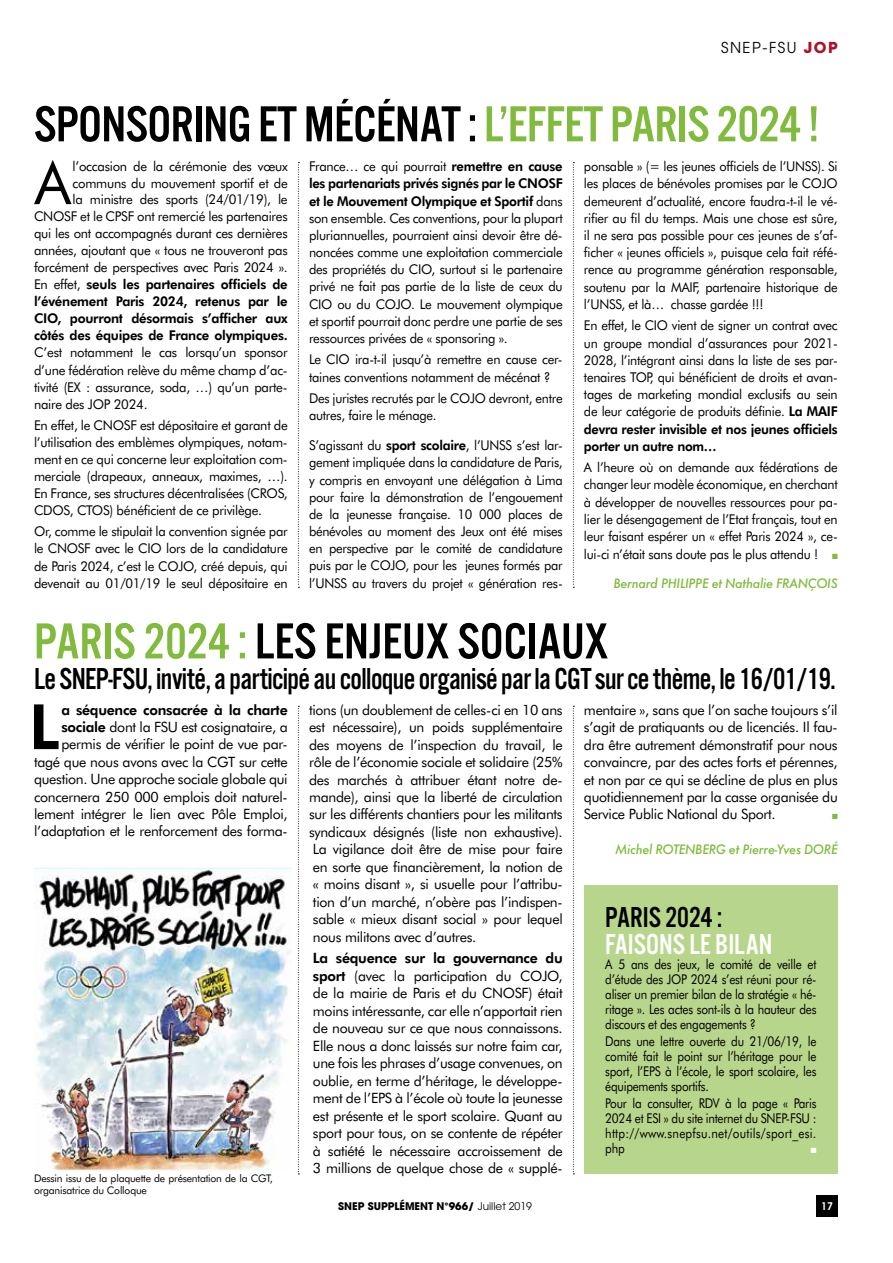
<style>
.page{position:relative;width:893px;height:1263px;background:#fff}
.page>*{position:absolute;margin:0;border:0;box-sizing:border-box;transform-origin:0 0}
.t1{font:800 62.55px "Futura BT";color:#000}
.t2{font:59.7px "Futura BT";color:#000}
.t3{font:52.5px "Alternate Gothic Std No 3";letter-spacing:-.01em;color:#000}
.t4{font:31.5px "Alternate Gothic Std No 3";letter-spacing:-.02em;color:#000;scale:.95 1}
.t5{font:30px "Alternate Gothic Std No 3";color:#fff;scale:.96 1}
.t6{font:30px "Alternate Gothic Std No 3";color:#000;scale:.96 1}
.t7{font:15px "Avant Garde";letter-spacing:.1em;color:#000}
.t8{font:14.25px/17.4px "Futura BT";letter-spacing:-.02em;color:#000;text-align:justify}
.t9{font:italic 500 14.25px "Futura T";letter-spacing:-.02em;color:#80bb3d}
.t10{font:13.5px/17.2px "Futura BT";letter-spacing:-.02em;color:#000;text-align:justify;scale:.95 1}
.t11{font:13.5px/17px "Futura BT";letter-spacing:-.02em;color:#000;text-align:justify}
.t12{font:13.5px/17.2px "Futura BT";letter-spacing:-.02em;color:#000;text-align:justify;scale:.96 1}
.t13{font:13.5px/15px "Futura BT";letter-spacing:-.02em;color:#000;text-align:justify;scale:.87 1}
.t14{font:10.5px/12px "Futura BT";letter-spacing:-.02em;color:#000}
.t15{font:700 10.5px "Avant Garde";color:#000}
.t16{font:600 10.5px "Avant Garde";color:#fff}
.t17{font:7.5px "Zapf Dingbats ITC";color:#80bb3d}
.t18{font:7.5px "Zapf Dingbats ITC";color:#fff}
.s1{font-weight:700;color:#a9132a}
.s2{color:#80bb3d}
.s3{font-weight:800}
.s4{font-weight:400}
</style>
<div class="page">
<div style="left:816px;top:1195px;width:22px;height:21px;background:#000"></div>
<svg style="left:298px;top:706px;width:1px;height:468px"></svg>
<svg style="left:298px;top:162px;width:1px;height:426px"></svg>
<svg style="left:573px;top:706px;width:1px;height:468px"></svg>
<svg style="left:573px;top:162px;width:1px;height:426px"></svg>
<img style="left:34px;top:868px;width:258px;height:303px">
<div style="left:584px;top:885px;width:254px;height:289px;background:#b8d58c"></div>
<p class="t7" style="left:721px;top:39px;width:118px">SNEP-FSU <span class="s1">JOP</span></p>
<h3 class="t3" style="left:34px;top:98px;width:787px">SPONSORING ET MÉCÉNAT : <span class="s2">L’EFFET PARIS 2024 !</span></h3>
<h2 class="t2" style="left:35px;top:147px;width:38px">A</h2>
<p class="t10" style="left:584px;top:158px;width:269px">ponsable » (= les jeunes officiels de l’UNSS). Si les places de bénévoles promises par le COJO demeurent d’actualité, encore faudra-t-il le vé&shy;rifier au fil du temps. Mais une chose est sûre, il ne sera pas possible pour ces jeunes de s’af&shy;ficher « jeunes officiels », puisque cela fait réfé&shy;rence au programme génération responsable, soutenu par la MAIF, partenaire historique de l’UNSS, et là… chasse gardée !!!</p>
<p class="t10" style="left:584px;top:317px;width:269px">En effet, le CIO vient de signer un contrat avec un groupe mondial d’assurances pour 2021- 2028, l’intégrant ainsi dans la liste de ses par&shy;tenaires TOP, qui bénéficient de droits et avan&shy;tages de marketing mondial exclusifs au sein de leur catégorie de produits définie. <span class="s3">La MAIF devra rester invisible et nos jeunes officiels porter un autre nom…</span></p>
<p class="t10" style="left:584px;top:459px;width:269px">A l’heure où on demande aux fédérations de changer leur modèle économique, en cherchant à développer de nouvelles ressources pour pa&shy;lier le désengagement de l’Etat français, tout en leur faisant espérer un « effet Paris 2024 », ce&shy;lui-ci n’était sans doute pas le plus attendu ! <span class="s2">■</span></p>
<p class="t9" style="left:613px;top:574px;width:226px">Bernard PHILIPPE et Nathalie FRANÇOIS</p>
<p class="t11" style="left:34px;top:158px;width:255px;text-align:right">l’occasion de la cérémonie des vœux communs du mouvement sportif et de<br>la ministre des sports (24/01/19), le CNOSF et le CPSF ont remercié les partenaires qui les ont accompagnés durant ces dernières années, ajoutant que « tous ne trouveront pas forcément de perspectives avec Paris 2024 ».<br>En effet, <span class="s3">seuls les partenaires officiels de l’événement Paris 2024, retenus par le CIO, pourront désormais s’afficher aux côtés des équipes de France olympiques.</span></p>
<p class="t11" style="left:34px;top:344px;width:255px">C’est notamment le cas lorsqu’un sponsor d’une fédération relève du même champ d’ac&shy;tivité (EX : assurance, soda, …) qu’un parte&shy;naire des JOP 2024.</p>
<p class="t11" style="left:34px;top:416px;width:255px">En effet, le CNOSF est dépositaire et garant de l’utilisation des emblèmes olympiques, notam&shy;ment en ce qui concerne leur exploitation com&shy;merciale (drapeaux, anneaux, maximes, …).<br>En France, ses structures décentralisées (CROS, CDOS, CTOS) bénéficient de ce privilège.</p>
<p class="t12" style="left:34px;top:523px;width:266px">Or, comme le stipulait la convention signée par le CNOSF avec le CIO lors de la candidature de Paris 2024, c’est le COJO, créé depuis, qui devenait au 01/01/19 le seul dépositaire en</p>
<p class="t12" style="left:309px;top:158px;width:266px">France… ce qui pourrait <span class="s3">remettre en cause les partenariats privés signés par le CNOSF et le Mouvement Olympique et Sportif</span> dans son ensemble. Ces conventions, pour la plupart pluriannuelles, pourraient ainsi devoir être dé&shy;noncées comme une exploitation commerciale des propriétés du CIO, surtout si le partenaire privé ne fait pas partie de la liste de ceux du CIO ou du COJO. Le mouvement olympique et sportif pourrait donc perdre une partie de ses ressources privées de « sponsoring ».</p>
<p class="t12" style="left:309px;top:351px;width:266px">Le CIO ira-t-il jusqu’à remettre en cause cer&shy;taines conventions notamment de mécénat ?</p>
<p class="t10" style="left:309px;top:389px;width:269px">Des juristes recrutés par le COJO devront, entre autres, faire le ménage.</p>
<p class="t10" style="left:309px;top:437px;width:269px">S’agissant du <span class="s3">sport scolaire</span>, l’UNSS s’est lar&shy;gement impliquée dans la candidature de Paris, y compris en envoyant une délégation à Lima pour faire la démonstration de l’engouement de la jeunesse française. 10 000 places de bénévoles au moment des Jeux ont été mises en perspective par le comité de candidature puis par le COJO, pour les jeunes formés par l’UNSS au travers du projet « génération res-</p>
<h3 class="t3" style="left:34px;top:615px;width:576px"><span class="s2">PARIS 2024 :</span> LES ENJEUX SOCIAUX</h3>
<h3 class="t4" style="left:34px;top:662px;width:845px">Le SNEP-FSU, invité, a participé au colloque organisé par la CGT sur ce thème, le 16/01/19.</h3>
<h1 class="t1" style="left:29px;top:689px;width:32px">L</h1>
<p class="t8" style="left:34px;top:701px;width:255px;text-align:right"><span class="s3">a séquence consacrée à la charte sociale</span> dont la FSU est cosignataire, a permis de vérifier le point de vue par&shy;tagé que nous avons avec la CGT sur cette question. Une approche sociale globale qui concernera 250 000 emplois doit naturel&shy;lement intégrer le lien avec Pôle Emploi, l’adaptation et le renforcement des forma-</p>
<p class="t8" style="left:309px;top:701px;width:255px">tions (un doublement de celles-ci en 10 ans est nécessaire), un poids supplémentaire des moyens de l’inspection du travail, le rôle de l’économie sociale et solidaire (25% des marchés à attribuer étant notre de&shy;mande), ainsi que la liberté de circulation sur les différents chantiers pour les militants syndicaux désignés (liste non exhaustive).<br>La vigilance doit être de mise pour faire en sorte que financièrement, la notion de « moins disant », si usuelle pour l’attribu&shy;tion d’un marché, n’obère pas l’indispen&shy;sable « mieux disant social » pour lequel nous militons avec d’autres.</p>
<p class="t8" style="left:313px;top:949px;width:251px"><span class="s3">La séquence sur la gouvernance du sport</span> (avec la participation du COJO, de la mairie de Paris et du CNOSF) était moins intéressante, car elle n’apportait rien de nouveau sur ce que nous connaissons.<br>Elle nous a donc laissés sur notre faim car, une fois les phrases d’usage convenues, on oublie, en terme d’héritage, le développe&shy;ment de l’EPS à l’école où toute la jeunesse est présente et le sport scolaire. Quant au sport pour tous, on se contente de répéter à satiété le nécessaire accroissement de 3 millions de quelque chose de « supplé-</p>
<p class="t8" style="left:584px;top:701px;width:255px">mentaire », sans que l’on sache toujours s’il s’agit de pratiquants ou de licenciés. Il fau&shy;dra être autrement démonstratif pour nous convaincre, par des actes forts et pérennes, et non par ce qui se décline de plus en plus quotidiennement par la casse organisée du Service Public National du Sport.</p>
<p class="t17" style="left:832px;top:813px;width:7px">■</p>
<p class="t9" style="left:615px;top:841px;width:224px">Michel ROTENBERG et Pierre-Yves DORÉ</p>
<h3 class="t6" style="left:605px;top:902px;width:123px">PARIS 2024 :</h3>
<h3 class="t5" style="left:605px;top:929px;width:175px">FAISONS LE BILAN</h3>
<p class="t13" style="left:605px;top:956px;width:244px">A 5 ans des jeux, le comité de veille et d’étude des JOP 2024 s’est réuni pour ré&shy;aliser un premier bilan de la stratégie « hé&shy;ritage ». Les actes sont-ils à la hauteur des discours et des engagements ?</p>
<p class="t13" style="left:605px;top:1033px;width:244px">Dans une lettre ouverte du 21/06/19, le comité fait le point sur l’héritage pour le sport, l’EPS à l’école, le sport scolaire, les équipements sportifs.</p>
<p class="t13" style="left:605px;top:1095px;width:244px">Pour la consulter, RDV à la page « Paris 2024 et ESI » du site internet du SNEP-FSU : http://www.snepfsu.net/outils/sport_esi. php</p>
<p class="t18" style="left:811px;top:1147px;width:7px">■</p>
<p class="t14" style="left:34px;top:1172px;width:240px">Dessin issu de la plaquette de présentation de la CGT, organisatrice du Colloque</p>
<p class="t15" style="left:338px;top:1199px;width:195px">SNEP SUPPLÉMENT N°966/ <span class="s4">Juillet 2019</span></p>
<p class="t16" style="left:821px;top:1199px;width:13px">17</p>
</div>
